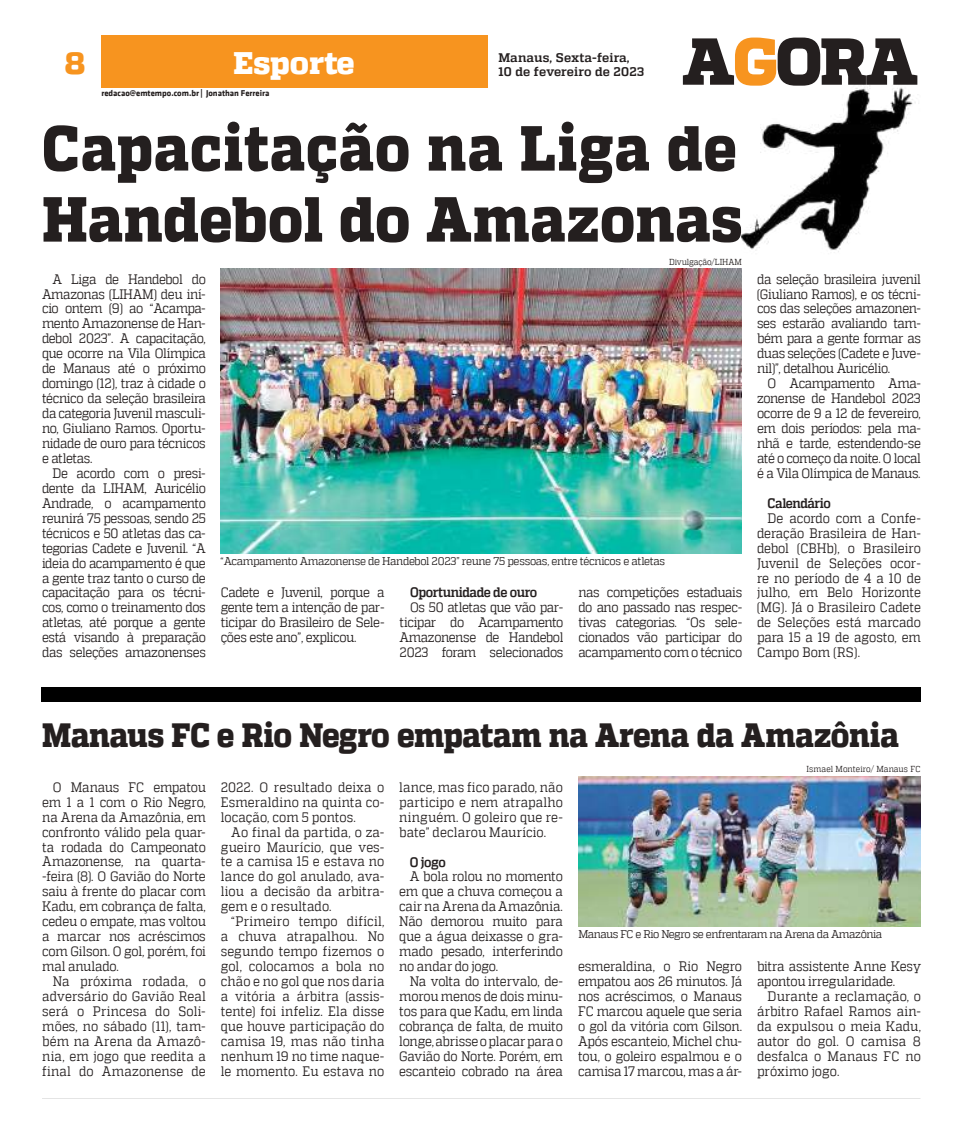
<style>
.page{position:relative;width:957px;height:1134px;background:#fff}
.page>*{position:absolute;margin:0;border:0;box-sizing:border-box;transform-origin:0 0}
.t1{font:800 63.5px/71px "MW Quadon";letter-spacing:.01em;color:#241f1f;scale:.9 1}
.t2{font:800 33.62px "MW Quadon";letter-spacing:-.015em;color:#241f1f;scale:.9 1}
.t3{font:800 31.12px "MW Quadon";color:#fff}
.t4{font:800 31.12px "MW Quadon";color:#f7941f}
.t5{font:13.75px/15px "MW Quadon";letter-spacing:-.02em;color:#241f1f;text-align:justify;scale:.9 1}
.t6{font:700 13.75px "MW Quadon";letter-spacing:-.035em;color:#241f1f;scale:.9 1}
.t7{font:700 12.5px "MW Quadon";letter-spacing:.01em;color:#241f1f}
.t8{font:11.25px "MW Quadon";letter-spacing:-.035em;color:#241f1f;scale:.95 1}
.t9{font:700 8.75px "MW Klavika Bd";color:#241f1f}
.t10{font:8.75px "MW Quadon";color:#241f1f;scale:.9 1}
</style>
<div class="page">
<div style="left:101px;top:35px;width:387px;height:53px;background:#f7941f"></div>
<svg style="left:683px;top:38px;width:229px;height:47px"></svg>
<hr style="left:42px;top:1099px;width:878px;height:1px;background:#b5b5b6">
<img style="left:221px;top:269px;width:521px;height:285px">
<div style="left:42px;top:687px;width:879px;height:15px;background:#000"></div>
<img style="left:742px;top:74px;width:176px;height:178px">
<img style="left:578px;top:777px;width:342px;height:149px">
<h3 class="t4" style="left:65px;top:44px;width:22px">8</h3>
<h3 class="t3" style="left:234px;top:44px;width:122px">Esporte</h3>
<p class="t7" style="left:498px;top:50px;width:133px">Manaus, Sexta-feira,</p>
<p class="t7" style="left:498px;top:65px;width:147px">10 de fevereiro de 2023</p>
<p class="t9" style="left:101px;top:87px;width:170px">redacao@emtempo.com.br | Jonathan Ferreira</p>
<h1 class="t1" style="left:42px;top:114px;width:779px">Capacitação na Liga de<br>Handebol do Amazonas</h1>
<p class="t5" style="left:42px;top:271px;width:184px;text-indent:11px">A Liga de Handebol do Amazonas (LIHAM) deu iní&shy;cio ontem (9) ao “Acampa&shy;mento Amazonense de Han&shy;debol 2023”. A capacitação, que ocorre na Vila Olímpica de Manaus até o próximo domingo (12), traz à cidade o técnico da seleção brasileira da categoria Juvenil masculi&shy;no, Giuliano Ramos. Oportu&shy;nidade de ouro para técnicos e atletas.</p>
<p class="t5" style="left:42px;top:465px;width:184px;text-indent:11px">De acordo com o presi&shy;dente da LIHAM, Auricélio Andrade, o acampamento reunirá 75 pessoas, sendo 25 técnicos e 50 atletas das ca&shy;tegorias Cadete e Juvenil. “A ideia do acampamento é que a gente traz tanto o curso de capacitação para os técni&shy;cos, como o treinamento dos atletas, até porque a gente está visando à preparação das seleções amazonenses</p>
<p class="t10" style="left:669px;top:257px;width:82px">Divulgação/LIHAM</p>
<p class="t8" style="left:221px;top:555px;width:469px">“Acampamento Amazonense de Handebol 2023” reune 75 pessoas, entre técnicos e atletas</p>
<p class="t5" style="left:221px;top:585px;width:184px">Cadete e Juvenil, porque a gente tem a intenção de par&shy;ticipar do Brasileiro de Sele&shy;ções este ano”, explicou.</p>
<p class="t6" style="left:410px;top:585px;width:143px">Oportunidade de ouro</p>
<p class="t5" style="left:578px;top:585px;width:184px">nas competições estaduais do ano passado nas respec&shy;tivas categorias. “Os sele&shy;cionados vão participar do acampamento com o técnico</p>
<p class="t5" style="left:399px;top:600px;width:184px;text-indent:11px">Os 50 atletas que vão par&shy;ticipar do Acampamento Amazonense de Handebol 2023 foram selecionados</p>
<p class="t5" style="left:757px;top:271px;width:184px">da seleção brasileira juvenil (Giuliano Ramos), e os técni&shy;cos das seleções amazonen&shy;ses estarão avaliando tam&shy;bém para a gente formar as duas seleções (Cadete e Juve&shy;nil)”, detalhou Auricélio.</p>
<p class="t5" style="left:757px;top:376px;width:184px;text-indent:11px">O Acampamento Ama&shy;zonense de Handebol 2023 ocorre de 9 a 12 de fevereiro, em dois períodos: pela ma&shy;nhã e tarde, estendendo-se até o começo da noite. O local é a Vila Olímpica de Manaus.</p>
<p class="t6" style="left:767px;top:495px;width:72px">Calendário</p>
<p class="t5" style="left:757px;top:510px;width:184px;text-indent:11px">De acordo com a Confe&shy;deração Brasileira de Han&shy;debol (CBHb), o Brasileiro Juvenil de Seleções ocor&shy;re no período de 4 a 10 de julho, em Belo Horizonte (MG). Já o Brasileiro Cadete de Seleções está marcado para 15 a 19 de agosto, em Campo Bom (RS).</p>
<h2 class="t2" style="left:42px;top:716px;width:953px">Manaus FC e Rio Negro empatam na Arena da Amazônia</h2>
<p class="t5" style="left:42px;top:779px;width:183px;text-indent:11px">O Manaus FC empatou em 1 a 1 com o Rio Negro, na Arena da Amazônia, em confronto válido pela quar&shy;ta rodada do Campeonato Amazonense, na quarta--feira (8). O Gavião do Norte saiu à frente do placar com Kadu, em cobrança de falta, cedeu o empate, mas voltou a marcar nos acréscimos com Gilson. O gol, porém, foi mal anulado.</p>
<p class="t5" style="left:42px;top:974px;width:183px;text-indent:11px">Na próxima rodada, o adversário do Gavião Real será o Princesa do Soli&shy;mões, no sábado (11), tam&shy;bém na Arena da Amazô&shy;nia, em jogo que reedita a final do Amazonense de</p>
<p class="t5" style="left:221px;top:779px;width:183px">2022. O resultado deixa o Esmeraldino na quinta co&shy;locação, com 5 pontos.</p>
<p class="t5" style="left:221px;top:824px;width:183px;text-indent:11px">Ao final da partida, o za&shy;gueiro Maurício, que ves&shy;te a camisa 15 e estava no lance do gol anulado, ava&shy;liou a decisão da arbitra&shy;gem e o resultado.</p>
<p class="t5" style="left:221px;top:914px;width:183px;text-indent:11px">“Primeiro tempo difícil, a chuva atrapalhou. No segundo tempo fizemos o gol, colocamos a bola no chão e no gol que nos daria a vitória a árbitra (assis&shy;tente) foi infeliz. Ela disse que houve participação do camisa 19, mas não tinha nenhum 19 no time naque&shy;le momento. Eu estava no</p>
<p class="t5" style="left:399px;top:779px;width:183px">lance, mas fico parado, não participo e nem atrapalho ninguém. O goleiro que re&shy;bate” declarou Maurício.</p>
<p class="t6" style="left:410px;top:854px;width:42px">O jogo</p>
<p class="t5" style="left:399px;top:869px;width:183px;text-indent:11px">A bola rolou no momento em que a chuva começou a cair na Arena da Amazônia.<br>Não demorou muito para que a água deixasse o gra&shy;mado pesado, interferindo no andar do jogo.</p>
<p class="t5" style="left:399px;top:974px;width:183px;text-indent:11px">Na volta do intervalo, de&shy;morou menos de dois minu&shy;tos para que Kadu, em linda cobrança de falta, de muito longe, abrisse o placar para o Gavião do Norte. Porém, em escanteio cobrado na área</p>
<p class="t10" style="left:806px;top:763px;width:128px">Ismael Monteiro/ Manaus FC</p>
<p class="t8" style="left:578px;top:928px;width:321px">Manaus FC e Rio Negro se enfrentaram na Arena da Amazônia</p>
<p class="t5" style="left:578px;top:959px;width:184px">esmeraldina, o Rio Negro empatou aos 26 minutos. Já nos acréscimos, o Manaus FC marcou aquele que seria o gol da vitória com Gilson.<br>Após escanteio, Michel chu&shy;tou, o goleiro espalmou e o camisa 17 marcou, mas a ár-</p>
<p class="t5" style="left:757px;top:959px;width:184px">bitra assistente Anne Kesy apontou irregularidade.</p>
<p class="t5" style="left:757px;top:988px;width:184px;text-indent:11px">Durante a reclamação, o árbitro Rafael Ramos ain&shy;da expulsou o meia Kadu, autor do gol. O camisa 8 desfalca o Manaus FC no próximo jogo.</p>
</div>
